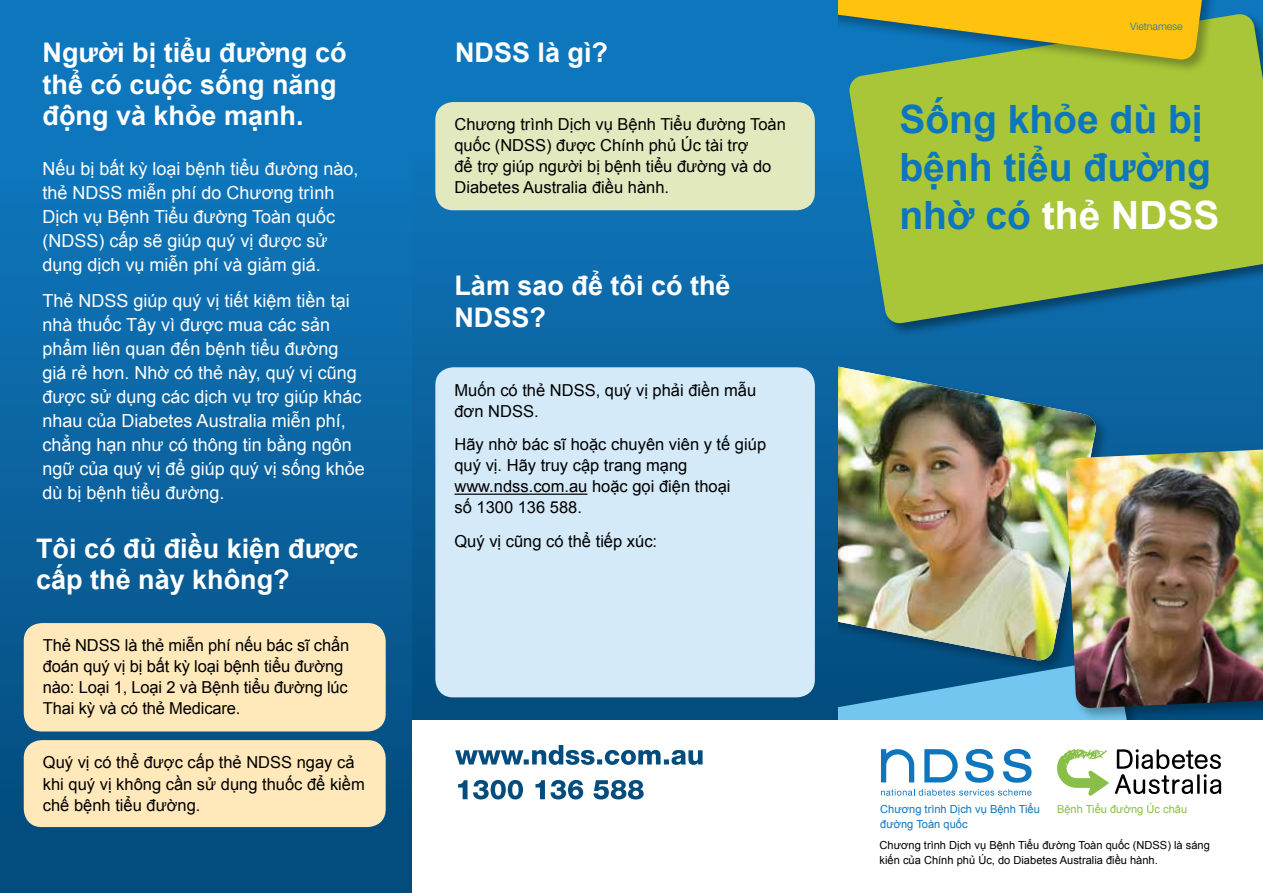
<style>
.page{position:relative;width:1263px;height:893px;background:#fff}
.page>*{position:absolute;margin:0;border:0;box-sizing:border-box;transform-origin:0 0}
.t1{font:700 39px/48px "Arial";color:#0d76bd}
.t2{font:700 27px/31.5px "Arial";color:#fff}
.t3{font:18px/24px "Arial";color:#fff}
.t4{font:16.5px/21px "Arial";color:#000}
.t5{font:11.1px/14.9px "Arial";color:#000}
.t6{font:11.1px/14.9px "Arial";color:#0d76bd}
.t7{font:11.1px "Arial";color:#88bf47}
.t8{font:300 10.5px "Helvetica Neue LT Std";color:#0d76bd}
.s1{color:#fff}
</style>
<div class="page">
<svg style="left:838px;top:0;width:425px;height:443px"></svg>
<div style="left:838px;top:340px;width:259px;height:13px;background:#0c67a5"></div>
<img style="left:838px;top:353px;width:259px;height:305px">
<svg style="left:838px;top:659px;width:226px;height:61px;fill:#72c6ef"></svg>
<div style="left:1064px;top:443px;width:199px;height:279px;background:#000;opacity:.3"></div>
<img style="left:1066px;top:450px;width:197px;height:258px">
<div style="left:847px;top:12px;width:416px;height:325px;background:#000;opacity:.4"></div>
<svg style="left:848px;top:13px;width:415px;height:311px;fill:#a9c638"></svg>
<div style="left:787px;top:0;width:452px;height:73px;background:#000;opacity:.3"></div>
<svg style="left:838px;top:0;width:387px;height:60px"></svg>
<div style="left:0;top:0;width:421px;height:893px;background:linear-gradient(to bottom,#107dc7,#054b7b)"></div>
<div style="left:412px;top:0;width:426px;height:772px;background:linear-gradient(to bottom,#0f7cc6,#074c7c)"></div>
<div style="left:435px;top:367px;width:380px;height:330px;background:#d4eaf9;border-radius:18px"></div>
<hr style="left:454px;top:494px;width:133px;height:1px;background:#000">
<div style="left:435px;top:102px;width:380px;height:108px;background:#e2e9bf;border-radius:18px"></div>
<div style="left:24px;top:623px;width:362px;height:108px;background:#ffe9ba;border-radius:18px"></div>
<div style="left:24px;top:740px;width:362px;height:87px;background:#ffe9ba;border-radius:18px"></div>
<div style="left:412px;top:721px;width:851px;height:172px;background:#fff"></div>
<svg style="left:881px;top:749px;width:33px;height:33px"></svg>
<svg style="left:924px;top:749px;width:34px;height:33px"></svg>
<svg style="left:881px;top:789px;width:150px;height:7px"></svg>
<svg style="left:965px;top:749px;width:29px;height:34px"></svg>
<svg style="left:1003px;top:749px;width:28px;height:34px"></svg>
<svg style="left:1057px;top:749px;width:52px;height:47px"></svg>
<svg style="left:1115px;top:749px;width:106px;height:45px"></svg>
<svg style="left:458px;top:780px;width:186px;height:19px"></svg>
<svg style="left:455px;top:745px;width:247px;height:20px"></svg>
<h2 class="t2" style="left:43px;top:38px;width:306px">Người bị tiểu đường có thể có cuộc sống năng động và khỏe mạnh.</h2>
<p class="t3" style="left:43px;top:157px;width:318px">Nếu bị bất kỳ loại bệnh tiểu đường nào, thẻ NDSS miễn phí do Chương trình<br>Dịch vụ Bệnh Tiểu đường Toàn quốc (NDSS) cấp sẽ giúp quý vị được sử dụng dịch vụ miễn phí và giảm giá.</p>
<p class="t3" style="left:43px;top:289px;width:324px">Thẻ NDSS giúp quý vị tiết kiệm tiền tại nhà thuốc Tây vì được mua các sản phẩm liên quan đến bệnh tiểu đường giá rẻ hơn. Nhờ có thẻ này, quý vị cũng được sử dụng các dịch vụ trợ giúp khác nhau của Diabetes Australia miễn phí, chẳng hạn như có thông tin bằng ngôn ngữ của quý vị để giúp quý vị sống khỏe dù bị bệnh tiểu đường.</p>
<h2 class="t2" style="left:36px;top:533px;width:324px">Tôi có đủ điều kiện được cấp thẻ này không?</h2>
<p class="t4" style="left:43px;top:635px;width:308px">Thẻ NDSS là thẻ miễn phí nếu bác sĩ chẩn đoán quý vị bị bất kỳ loại bệnh tiểu đường nào: Loại 1, Loại 2 và Bệnh tiểu đường lúc Thai kỳ và có thẻ Medicare.</p>
<p class="t4" style="left:43px;top:752px;width:323px">Quý vị có thể được cấp thẻ NDSS ngay cả khi quý vị không cần sử dụng thuốc để kiềm chế bệnh tiểu đường.</p>
<h2 class="t2" style="left:455px;top:38px;width:155px">NDSS là gì?</h2>
<p class="t4" style="left:454px;top:114px;width:333px">Chương trình Dịch vụ Bệnh Tiểu đường Toàn quốc (NDSS) được Chính phủ Úc tài trợ<br>để trợ giúp người bị bệnh tiểu đường và do Diabetes Australia điều hành.</p>
<h2 class="t2" style="left:454px;top:271px;width:278px">Làm sao để tôi có thẻ<br>NDSS?</h2>
<p class="t4" style="left:454px;top:380px;width:303px">Muốn có thẻ NDSS, quý vị phải điền mẫu đơn NDSS.</p>
<p class="t4" style="left:454px;top:434px;width:313px">Hãy nhờ bác sĩ hoặc chuyên viên y tế giúp quý vị. Hãy truy cập trang mạng www.ndss.com.au hoặc gọi điện thoại<br>số 1300 136 588.</p>
<p class="t4" style="left:454px;top:531px;width:204px">Quý vị cũng có thể tiếp xúc:</p>
<p class="t8" style="left:1130px;top:20px;width:54px">Vietnamese</p>
<h1 class="t1" style="left:899px;top:97px;width:322px">Sống khỏe dù bị bệnh tiểu đường nhờ có <span class="s1">thẻ NDSS</span></h1>
<p class="t6" style="left:880px;top:802px;width:161px">Chương trình Dịch vụ Bệnh Tiểu đường Toàn quốc</p>
<p class="t7" style="left:1057px;top:802px;width:132px">Bệnh Tiểu đường Úc châu</p>
<p class="t5" style="left:879px;top:838px;width:332px">Chương trình Dịch vụ Bệnh Tiểu đường Toàn quốc (NDSS) là sáng kiến của Chính phủ Úc, do Diabetes Australia điều hành.</p>
</div>
